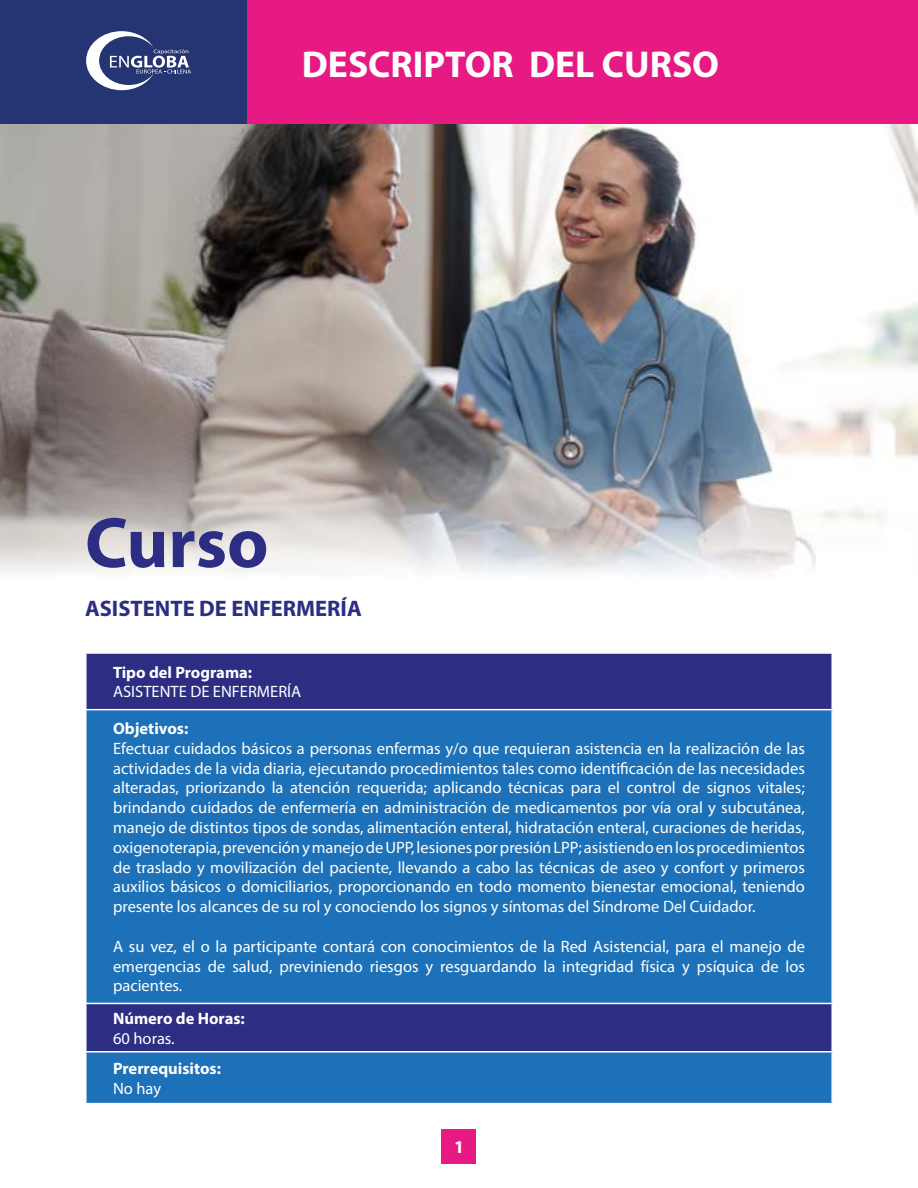
<style>
.page{position:relative;width:918px;height:1188px;background:#fff}
.page>*{position:absolute;margin:0;border:0;box-sizing:border-box;transform-origin:0 0}
.t1{font:700 72px "Myriad Pro";color:#2d2e83}
.t2{font:700 37.5px "Myriad Pro";color:#fff}
.t3{font:700 22.5px "Myriad Pro";color:#2d2e83}
.t4{font:700 18px "Myriad Pro";color:#fff}
.t5{font:16.5px/19.8px "Myriad Pro";color:#fff;text-align:justify}
.t6{font:700 16.5px "Myriad Pro";color:#fff}
</style>
<div class="page">
<div style="left:442px;top:1129px;width:34px;height:34px;background:#e71a84"></div>
<img style="left:0;top:124px;width:918px;height:450px">
<div style="left:0;top:0;width:918px;height:124px;background:#e71a84"></div>
<div style="left:0;top:0;width:247px;height:124px;background:#253472"></div>
<svg style="left:86px;top:31px;width:105px;height:59px"></svg>
<div style="left:87px;top:654px;width:744px;height:397px;background:#2d2e83"></div>
<div style="left:86px;top:710px;width:746px;height:293px;background:#1d71b8"></div>
<div style="left:86px;top:1052px;width:746px;height:52px;background:#1d71b8"></div>
<hr style="left:85px;top:709px;width:748px;height:1px;background:#fff">
<hr style="left:85px;top:710px;width:2px;height:293px;background:#fff">
<hr style="left:831px;top:710px;width:2px;height:293px;background:#fff">
<hr style="left:85px;top:1003px;width:748px;height:1px;background:#fff">
<hr style="left:85px;top:1051px;width:748px;height:2px;background:#fff">
<hr style="left:85px;top:1053px;width:2px;height:50px;background:#fff">
<hr style="left:831px;top:1053px;width:2px;height:50px;background:#fff">
<hr style="left:85px;top:1103px;width:748px;height:1px;background:#fff">
<h2 class="t2" style="left:302px;top:40px;width:419px">DESCRIPTOR DEL CURSO</h2>
<h1 class="t1" style="left:85px;top:496px;width:185px">Curso</h1>
<h3 class="t3" style="left:85px;top:593px;width:278px">ASISTENTE DE ENFERMERÍA</h3>
<p class="t6" style="left:113px;top:661px;width:141px">Tipo del Programa:</p>
<p class="t5" style="left:113px;top:682px;width:190px">ASISTENTE DE ENFERMERÍA</p>
<p class="t6" style="left:113px;top:718px;width:77px">Objetivos:</p>
<p class="t5" style="left:113px;top:738px;width:693px">Efectuar cuidados básicos a personas enfermas y/o que requieran asistencia en la realización de las actividades de la vida diaria, ejecutando procedimientos tales como identificación de las necesidades alteradas, priorizando la atención requerida; aplicando técnicas para el control de signos vitales; brindando cuidados de enfermería en administración de medicamentos por vía oral y subcutánea, manejo de distintos tipos de sondas, alimentación enteral, hidratación enteral, curaciones de heridas, oxigenoterapia, prevención y manejo de UPP, lesiones por presión LPP; asistiendo en los procedimientos de traslado y movilización del paciente, llevando a cabo las técnicas de aseo y confort y primeros auxilios básicos o domiciliarios, proporcionando en todo momento bienestar emocional, teniendo presente los alcances de su rol y conociendo los signos y síntomas del Síndrome Del Cuidador.</p>
<p class="t5" style="left:113px;top:936px;width:693px">A su vez, el o la participante contará con conocimientos de la Red Asistencial, para el manejo de emergencias de salud, previniendo riesgos y resguardando la integridad física y psíquica de los pacientes.</p>
<p class="t6" style="left:113px;top:1008px;width:133px">Número de Horas:</p>
<p class="t5" style="left:113px;top:1028px;width:63px">60 horas.</p>
<p class="t6" style="left:113px;top:1058px;width:109px">Prerrequisitos:</p>
<p class="t5" style="left:113px;top:1078px;width:50px">No hay</p>
<p class="t4" style="left:454px;top:1135px;width:11px">1</p>
</div>
